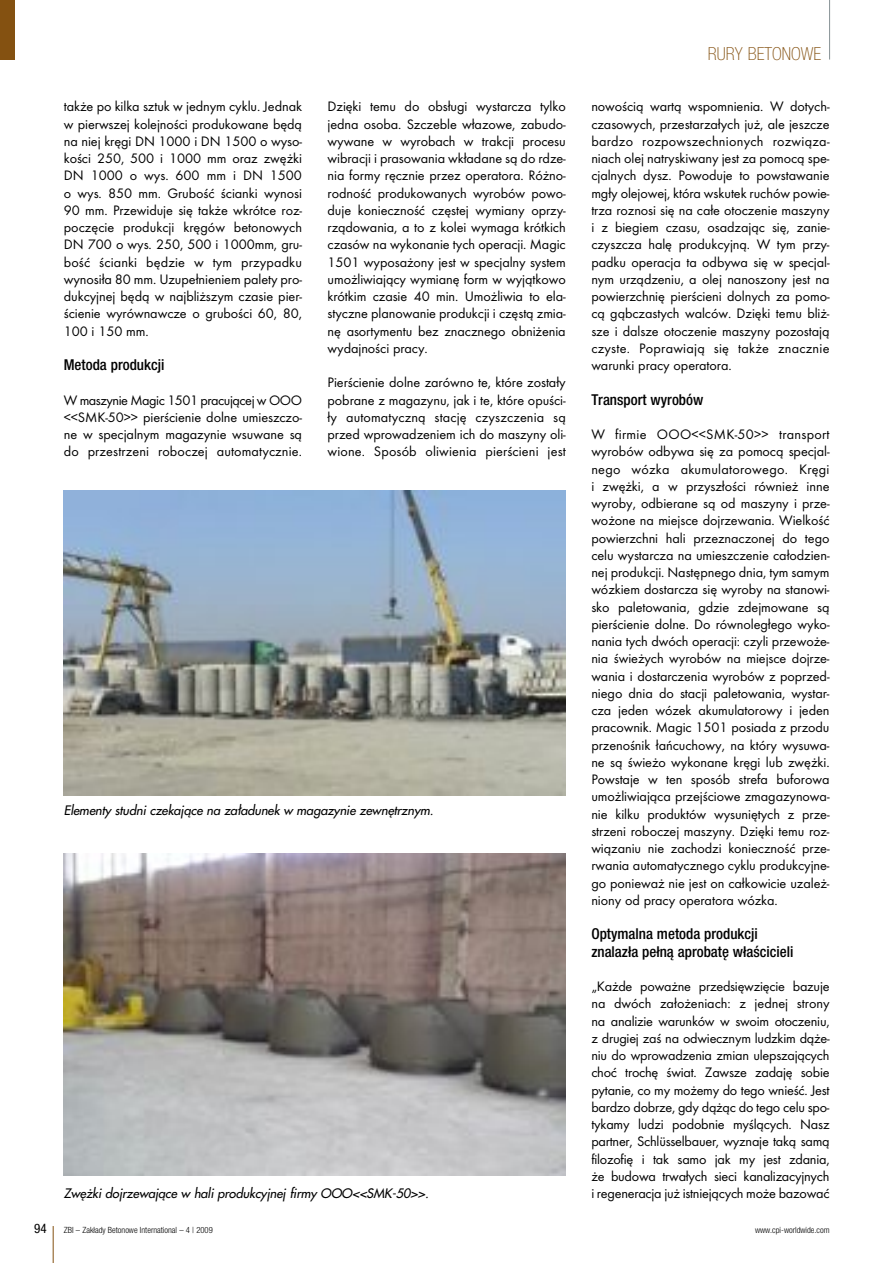
<style>
.page{position:relative;width:893px;height:1263px;background:#fff}
.page>*{position:absolute;margin:0;border:0;box-sizing:border-box;transform-origin:0 0}
.t1{font:18px "Helvetica Neue Thin Cond";color:#845111}
.t2{font:15px/17.2px "Helvetica Neue Medium Cond";color:#000}
.t3{font:14.25px/17.2px "Futura TCE";letter-spacing:-.005em;color:#000;text-align:justify}
.t4{font:13.05px "Helvetica Neue Condensed";color:#000}
.t5{font:italic 12.75px "Futura";letter-spacing:-.005em;color:#000}
.t6{font:8.55px "Helvetica Neue Light Cond";color:#000}
</style>
<div class="page">
<hr style="left:53px;top:1226px;width:1px;height:37px;background:#845111">
<hr style="left:829px;top:0;width:1px;height:60px;background:#859094">
<div style="left:0;top:0;width:15px;height:60px;background:#845111"></div>
<img style="left:64px;top:491px;width:502px;height:305px">
<img style="left:64px;top:854px;width:502px;height:321px">
<p class="t3" style="left:64px;top:98px;width:240px">także po kilka sztuk w jednym cyklu. Jednak w pierwszej kolejności produkowane będą na niej kręgi DN 1000 i DN 1500 o wyso&shy;kości 250, 500 i 1000 mm oraz zwężki DN 1000 o wys. 600 mm i DN 1500 o wys. 850 mm. Grubość ścianki wynosi 90 mm. Przewiduje się także wkrótce roz&shy;poczęcie produkcji kręgów betonowych DN 700 o wys. 250, 500 i 1000mm, gru&shy;bość ścianki będzie w tym przypadku wynosiła 80 mm. Uzupełnieniem palety pro&shy;dukcyjnej będą w najbliższym czasie pier&shy;ścienie wyrównawcze o grubości 60, 80, 100 i 150 mm.</p>
<p class="t2" style="left:64px;top:356px;width:102px">Metoda produkcji</p>
<p class="t3" style="left:64px;top:391px;width:240px">W maszynie Magic 1501 pracującej w OOO &lt;&lt;SMK-50&gt;&gt; pierścienie dolne umie szczo - ne w specjalnym magazynie wsuwane są do przestrzeni roboczej automatycznie.</p>
<p class="t3" style="left:327px;top:98px;width:240px">Dzięki temu do obsługi wystarcza tylko jedna osoba. Szczeble włazowe, zabudo&shy;wywane w wyrobach w trakcji procesu wibracji i prasowania wkładane są do rdze&shy;nia formy ręcznie przez operatora. Różno&shy;rodność produkowanych wyrobów powo&shy;duje konieczność częstej wymiany oprzy&shy;rządowania, a to z kolei wymaga krótkich czasów na wykonanie tych operacji. Magic 1501 wyposażony jest w specjalny system umożliwiający wymianę form w wyjątkowo krótkim czasie 40 min. Umożliwia to ela&shy;styczne planowanie produkcji i częstą zmia&shy;nę asortymentu bez znacznego obniżenia wydajności pracy.</p>
<p class="t3" style="left:327px;top:374px;width:240px">Pierścienie dolne zarówno te, które zostały pobrane z magazynu, jak i te, które opuści&shy;ły automatyczną stację czyszczenia są przed wprowadzeniem ich do maszyny oli&shy;wione. Sposób oliwienia pierścieni jest</p>
<p class="t5" style="left:64px;top:802px;width:371px">Elementy studni czekające na załadunek w magazynie zewnętrznym.</p>
<p class="t5" style="left:64px;top:1185px;width:366px">Zwężki dojrzewające w hali produkcyjnej firmy OOO&lt;&lt;SMK-50&gt;&gt;.</p>
<p class="t1" style="left:708px;top:42px;width:115px">RURY BETONOWE</p>
<p class="t3" style="left:591px;top:98px;width:240px">nowością wartą wspomnienia. W dotych&shy;czasowych, przestarzałych już, ale jeszcze bardzo rozpowszechnionych rozwiąza&shy;niach olej natryskiwany jest za pomocą spe&shy;cjalnych dysz. Powoduje to powstawanie mgły olejowej, która wskutek ruchów powie&shy;trza roznosi się na całe otoczenie maszyny i z biegiem czasu, osadzając się, zanie&shy;czyszcza halę produkcyjną. W tym przy&shy;padku operacja ta odbywa się w specjal&shy;nym urządzeniu, a olej nanoszony jest na powierzchnię pierścieni dolnych za pomo&shy;cą gąbczastych walców. Dzięki temu bliż&shy;sze i dalsze otoczenie maszyny pozostają czyste. Poprawiają się także znacznie warunki pracy operatora.</p>
<p class="t2" style="left:591px;top:390px;width:113px">Transport wyrobów</p>
<p class="t3" style="left:591px;top:426px;width:240px">W firmie OOO&lt;&lt;SMK-50&gt;&gt; transport wyrobów odbywa się za pomocą specjal&shy;nego wózka akumulatorowego. Kręgi i zwężki, a w przyszłości również inne wyroby, odbierane są od maszyny i prze&shy;wożone na miejsce dojrzewania. Wielkość powierzchni hali przeznaczonej do tego celu wystarcza na umieszczenie całodzien&shy;nej produkcji. Następnego dnia, tym samym wózkiem dostarcza się wyroby na stanowi&shy;sko paletowania, gdzie zdejmowane są pierścienie dolne. Do równoległego wyko&shy;nania tych dwóch operacji: czyli przewoże&shy;nia świeżych wyrobów na miejsce dojrze&shy;wania i dostarczenia wyrobów z poprzed&shy;niego dnia do stacji paletowania, wystar&shy;cza jeden wózek akumulatorowy i jeden pracownik. Magic 1501 posiada z przodu przenośnik łańcuchowy, na który wysuwa&shy;ne są świeżo wykonane kręgi lub zwężki.<br>Powstaje w ten sposób strefa buforowa umożliwiająca przejściowe zmagazynowa&shy;nie kilku produktów wysuniętych z prze&shy;strzeni roboczej maszyny. Dzięki temu roz&shy;wiązaniu nie zachodzi konieczność prze&shy;rwania automatycznego cyklu produkcyjne&shy;go ponieważ nie jest on całkowicie uzależ&shy;niony od pracy operatora wózka.</p>
<p class="t2" style="left:591px;top:925px;width:204px">Optymalna metoda produkcji znalazła pełną aprobatę właścicieli</p>
<p class="t3" style="left:591px;top:978px;width:240px">„Każde poważne przedsięwzięcie bazuje na dwóch założeniach: z jednej strony na ana lizie warunków w swoim otoczeniu, z drugiej zaś na odwiecznym ludzkim dąże&shy;niu do wprowadzenia zmian ulepszających choć trochę świat. Zawsze zadaję sobie pytanie, co my możemy do tego wnieść. Jest bardzo dobrze, gdy dążąc do tego celu spo&shy;tykamy ludzi podobnie myślących. Nasz partner, Schlüsselbauer, wyznaje taką samą filozofię i tak samo jak my jest zdania, że budowa trwałych sieci kanalizacyjnych i regeneracja już istniejących może bazować</p>
<p class="t4" style="left:34px;top:1220px;width:14px">94</p>
<p class="t6" style="left:64px;top:1224px;width:150px">ZBI – Zakłady Betonowe International – 4 | 2009</p>
<p class="t6" style="left:755px;top:1224px;width:76px">www.cpi-worldwide.com</p>
</div>
